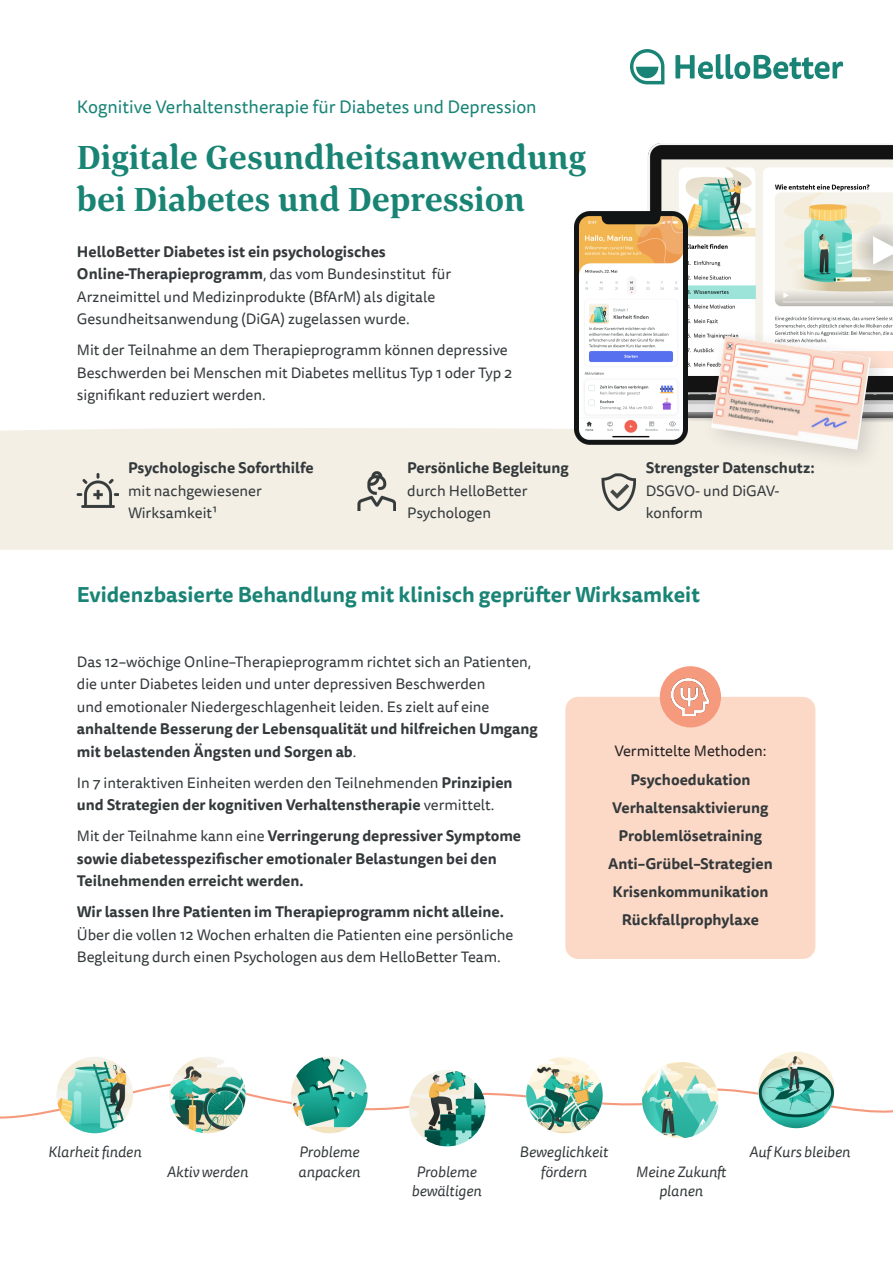
<style>
.page{position:relative;width:893px;height:1263px;background:#fff}
.page>*{position:absolute;margin:0;border:0;box-sizing:border-box;transform-origin:0 0}
.t1{font:700 34.5px "Corda";color:#198474}
.t2{font:700 21px "Tisa Sans Pro";color:#198476}
.t3{font:18px "Tisa Sans Pro";color:#198476}
.t4{font:15px/22.5px "Tisa Sans Pro";color:#33393b}
.t5{font:700 15px/22.5px "Tisa Sans Pro";color:#33393b}
.t6{font:15px/22.5px "Tisa Sans Pro";color:#32383a}
.t7{font:italic 15px/19.5px "Tisa Sans Pro";color:#33393b;text-align:center}
.t8{font:15px "Tisa Sans Pro";color:#231f20}
.s1{font-weight:700}
.s2{font-weight:400}
</style>
<div class="page">
<div style="left:0;top:423px;width:893px;height:127px;background:#f4efe5"></div>
<svg style="left:0;top:1064px;width:893px;height:83px"></svg>
<svg style="left:630px;top:49px;width:34px;height:35px"></svg>
<svg style="left:675px;top:54px;width:168px;height:25px"></svg>
<img style="left:357px;top:471px;width:39px;height:39px">
<img style="left:76px;top:473px;width:43px;height:35px">
<img style="left:602px;top:474px;width:34px;height:36px">
<img style="left:613px;top:144px;width:280px;height:279px">
<img style="left:574px;top:212px;width:113px;height:232px">
<div style="left:702px;top:326px;width:191px;height:147px;background:#231f20;opacity:.15"></div>
<img style="left:711px;top:336px;width:160px;height:114px">
<div style="left:565px;top:697px;width:250px;height:262px;background:#fcd8c6;border-radius:13px"></div>
<div style="left:660px;top:666px;width:61px;height:61px;background:#f69a7e;border-radius:50%"></div>
<img style="left:56px;top:1057px;width:77px;height:76px;border-radius:38px">
<img style="left:169px;top:1057px;width:77px;height:76px;border-radius:38px">
<img style="left:291px;top:1057px;width:76px;height:76px;border-radius:38px">
<img style="left:409px;top:1070px;width:76px;height:76px;border-radius:38px">
<img style="left:526px;top:1057px;width:77px;height:76px;border-radius:38px">
<img style="left:642px;top:1062px;width:77px;height:76px;border-radius:38px">
<img style="left:758px;top:1052px;width:77px;height:76px;border-radius:38px">
<img style="left:671px;top:678px;width:38px;height:38px">
<p class="t3" style="left:77px;top:95px;width:461px">Kognitive Verhaltenstherapie für Diabetes und Depression</p>
<p class="t1" style="left:77px;top:134px;width:511px">Digitale Gesundheitsanwendung</p>
<p class="t1" style="left:77px;top:176px;width:450px">bei Diabetes und Depression</p>
<p class="t4" style="left:77px;top:240px;width:376px"><span class="s1">HelloBetter Diabetes ist ein psychologisches Online-Therapieprogramm</span>, das vom Bundesinstitut für Arzneimittel und Medizinprodukte (BfArM) als digitale Gesundheitsanwendung (DiGA) zugelassen wurde.</p>
<p class="t4" style="left:77px;top:339px;width:437px">Mit der Teilnahme an dem Therapieprogramm können depressive<br>Beschwerden bei Menschen mit Diabetes mellitus Typ 1 oder Typ 2 signifikant reduziert werden.</p>
<p class="t4" style="left:128px;top:457px;width:187px"><span class="s1">Psychologische Soforthilfe </span>mit nachgewiesener<br>Wirksamkeit¹</p>
<p class="t4" style="left:407px;top:457px;width:163px"><span class="s1">Persönliche Begleitung </span>durch HelloBetter<br>Psychologen</p>
<p class="t5" style="left:646px;top:457px;width:170px">Strengster Datenschutz:<br><span class="s2">DSGVO- und DiGAV&shy;konform</span></p>
<p class="t2" style="left:77px;top:579px;width:624px">Evidenzbasierte Behandlung mit klinisch geprüfter Wirksamkeit</p>
<p class="t4" style="left:77px;top:650px;width:462px">Das 12–wöchige Online–Therapieprogramm richtet sich an Patienten, die unter Diabetes leiden und unter depressiven Beschwerden<br>und emotionaler Niedergeschlagenheit leiden. Es zielt auf eine <span class="s1">anhaltende Besserung der Lebensqualität und hilfreichen Umgang mit belastenden Ängsten und Sorgen ab</span>.</p>
<p class="t4" style="left:77px;top:771px;width:437px">In 7 interaktiven Einheiten werden den Teilnehmenden <span class="s1">Prinzipien und Strategien der kognitiven Verhaltenstherapie</span> vermittelt.</p>
<p class="t5" style="left:77px;top:824px;width:446px"><span class="s2">Mit der Teilnahme kann eine</span> Verringerung depressiver Symptome sowie diabetesspezifischer emotionaler Belastungen bei den<br>Teilnehmenden erreicht werden.</p>
<p class="t6" style="left:77px;top:901px;width:438px"><span class="s1">Wir lassen Ihre Patienten im Therapieprogramm nicht alleine.<br></span>Über die vollen 12 Wochen erhalten die Patienten eine persönliche<br>Begleitung durch einen Psychologen aus dem HelloBetter Team.</p>
<p class="t8" style="left:614px;top:741px;width:154px">Vermittelte Methoden:</p>
<p class="t5" style="left:630px;top:769px;width:122px">Psychoedukation</p>
<p class="t5" style="left:612px;top:797px;width:158px">Verhaltensaktivierung</p>
<p class="t5" style="left:619px;top:825px;width:145px">Problemlösetraining</p>
<p class="t5" style="left:608px;top:853px;width:166px">Anti–Grübel–Strategien</p>
<p class="t5" style="left:612px;top:881px;width:157px">Krisenkommunikation</p>
<p class="t5" style="left:622px;top:909px;width:139px">Rückfallprophylaxe</p>
<p class="t7" style="left:48px;top:1143px;width:95px">Klarheit finden</p>
<p class="t7" style="left:167px;top:1162px;width:83px">Aktiv werden</p>
<p class="t7" style="left:298px;top:1143px;width:64px;text-align:left">Probleme anpacken</p>
<p class="t7" style="left:411px;top:1162px;width:72px">Probleme bewältigen</p>
<p class="t7" style="left:520px;top:1143px;width:90px">Beweglichkeit fördern</p>
<p class="t7" style="left:636px;top:1162px;width:92px">Meine Zukunft planen</p>
<p class="t7" style="left:749px;top:1143px;width:103px">Auf Kurs bleiben</p>
</div>
